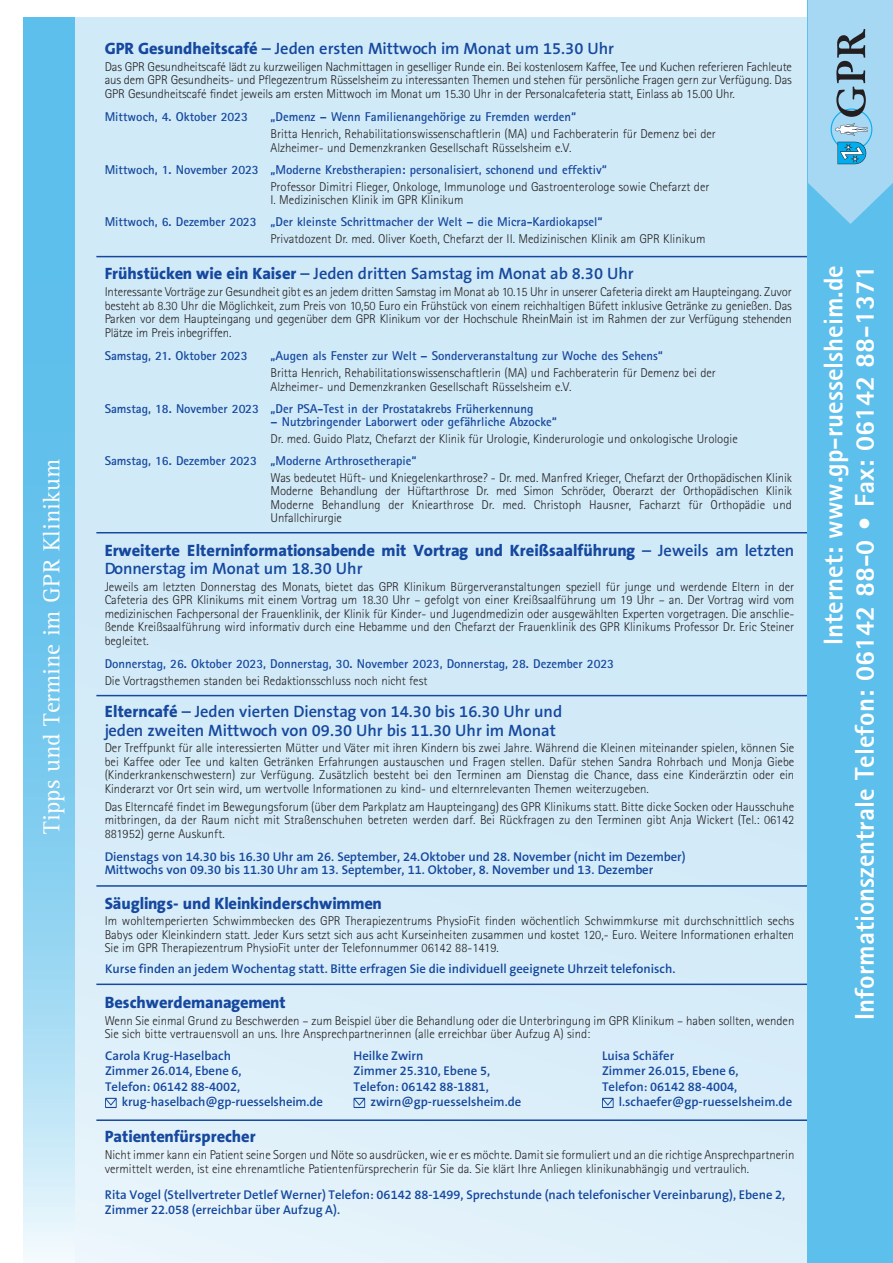
<style>
.page{position:relative;width:893px;height:1263px;background:#fff}
.page>*{position:absolute;margin:0;border:0;box-sizing:border-box;transform-origin:0 0}
.t1{font:800 27px/31.5px "Rotis Sans Serif Pro";color:#fff;text-align:right}
.t2{font:24px "Rotis Serif Std";color:#fff}
.t3{font:600 16.5px/18.5px "The Sans B6";color:#15489e}
.t4{font:800 16.5px "The Sans B8";color:#15489e}
.t5{font:300 12.75px/13.5px "Rotis Sans Serif Pro";color:#231f20;text-align:justify}
.t6{font:600 12.75px/13.5px "The Sans B6";color:#15489e}
.t7{font:700 12.75px "Rotis Sans Serif Pro";color:#15489e}
.s1{font-family:"The Sans B8";font-weight:800}
.s2{font-family:"The Sans B6";font-weight:600}
</style>
<div class="page">
<div style="left:75px;top:17px;width:735px;height:1246px;background:#d1eaf8"></div>
<hr style="left:96px;top:695px;width:712px;height:1px;background:#15489e">
<hr style="left:96px;top:885px;width:712px;height:2px;background:#15489e">
<hr style="left:96px;top:983px;width:712px;height:2px;background:#15489e">
<hr style="left:96px;top:1119px;width:712px;height:2px;background:#15489e">
<hr style="left:96px;top:532px;width:712px;height:1px;background:#15489e">
<hr style="left:96px;top:256px;width:712px;height:1px;background:#15489e">
<svg style="left:105px;top:1098px;width:12px;height:10px"></svg>
<svg style="left:354px;top:1098px;width:11px;height:10px"></svg>
<svg style="left:602px;top:1098px;width:12px;height:10px"></svg>
<div style="left:808px;top:0;width:85px;height:1263px;background:#5dbfec"></div>
<svg style="left:808px;top:0;width:85px;height:224px;background:#94c9e6"></svg>
<svg style="left:23px;top:17px;width:52px;height:1244px;background:#80ccef"></svg>
<h2 class="t2" style="left:38px;top:833px;width:376px;rotate:-90deg">Tipps und Termine im GPR Klinikum</h2>
<p class="t3" style="left:105px;top:40px;width:511px"><span class="s1">GPR Gesundheitscafé</span> – Jeden ersten Mittwoch im Monat um 15.30 Uhr</p>
<p class="t5" style="left:105px;top:60px;width:689px">Das GPR Gesundheitscafé lädt zu kurzweiligen Nachmittagen in geselliger Runde ein. Bei kostenlosem Kaffee, Tee und Kuchen referieren Fachleute aus dem GPR Gesundheits- und Pflegezentrum Rüsselsheim zu interessanten Themen und stehen für persönliche Fragen gern zur Verfügung. Das GPR Gesundheitscafé findet jeweils am ersten Mittwoch im Monat um 15.30 Uhr in der Personalcafeteria statt, Einlass ab 15.00 Uhr.</p>
<p class="t7" style="left:105px;top:109px;width:145px">Mittwoch, 4. Oktober 2023</p>
<p class="t7" style="left:270px;top:109px;width:307px">„Demenz – Wenn Familienangehörige zu Fremden werden“</p>
<p class="t5" style="left:270px;top:127px;width:447px">Britta Henrich, Rehabilitationswissenschaftlerin (MA) und Fachberaterin für Demenz bei der<br>Alzheimer- und Demenzkranken Gesellschaft Rüsselsheim e.V.</p>
<p class="t7" style="left:105px;top:161px;width:503px">Mittwoch, 1. November 2023 „Moderne Krebstherapien: personalisiert, schonend und effektiv“</p>
<p class="t5" style="left:270px;top:180px;width:441px">Professor Dimitri Flieger, Onkologe, Immunologe und Gastroenterologe sowie Chefarzt der<br>I. Medizinischen Klinik im GPR Klinikum</p>
<p class="t7" style="left:105px;top:214px;width:499px">Mittwoch, 6. Dezember 2023 „Der kleinste Schrittmacher der Welt – die Micra-Kardiokapsel“</p>
<p class="t5" style="left:270px;top:232px;width:437px">Privatdozent Dr. med. Oliver Koeth, Chefarzt der II. Medizinischen Klinik am GPR Klinikum</p>
<p class="t3" style="left:105px;top:265px;width:531px"><span class="s1">Frühstücken wie ein Kaiser</span> – Jeden dritten Samstag im Monat ab 8.30 Uhr</p>
<p class="t5" style="left:105px;top:285px;width:689px">Interessante Vorträge zur Gesundheit gibt es an jedem dritten Samstag im Monat ab 10.15 Uhr in unserer Cafeteria direkt am Haupteingang. Zuvor besteht ab 8.30 Uhr die Möglichkeit, zum Preis von 10,50 Euro ein Frühstück von einem reichhaltigen Büfett inklusive Getränke zu genießen. Das Parken vor dem Haupteingang und gegenüber dem GPR Klinikum vor der Hochschule RheinMain ist im Rahmen der zur Verfügung stehenden Plätze im Preis inbegriffen.</p>
<p class="t7" style="left:105px;top:348px;width:145px">Samstag, 21. Oktober 2023</p>
<p class="t7" style="left:270px;top:348px;width:394px">„Augen als Fenster zur Welt – Sonderveranstaltung zur Woche des Sehens“</p>
<p class="t5" style="left:270px;top:366px;width:447px">Britta Henrich, Rehabilitationswissenschaftlerin (MA) und Fachberaterin für Demenz bei der<br>Alzheimer- und Demenzkranken Gesellschaft Rüsselsheim e.V.</p>
<p class="t7" style="left:105px;top:400px;width:430px">Samstag, 18. November 2023 „Der PSA-Test in der Prostatakrebs Früherkennung</p>
<p class="t7" style="left:270px;top:414px;width:288px">– Nutzbringender Laborwert oder gefährliche Abzocke“</p>
<p class="t5" style="left:270px;top:432px;width:469px">Dr. med. Guido Platz, Chefarzt der Klinik für Urologie, Kinderurologie und onkologische Urologie</p>
<p class="t7" style="left:105px;top:452px;width:313px">Samstag, 16. Dezember 2023 „Moderne Arthrosetherapie“</p>
<p class="t5" style="left:270px;top:471px;width:523px">Was bedeutet Hüft- und Kniegelenkarthrose? - Dr. med. Manfred Krieger, Chefarzt der Orthopädischen Klinik Moderne Behandlung der Hüftarthrose Dr. med Simon Schröder, Oberarzt der Orthopädischen Klinik Moderne Behandlung der Kniearthrose Dr. med. Christoph Hausner, Facharzt für Orthopädie und Unfallchirurgie</p>
<p class="t4" style="left:105px;top:541px;width:691px">Erweiterte Elterninformationsabende mit Vortrag und Kreißsaalführung <span class="s2">– Jeweils am letzten</span></p>
<p class="t3" style="left:105px;top:560px;width:259px">Donnerstag im Monat um 18.30 Uhr</p>
<p class="t5" style="left:105px;top:580px;width:691px">Jeweils am letzten Donnerstag des Monats, bietet das GPR Klinikum Bürgerveranstaltungen speziell für junge und werdende Eltern in der Cafeteria des GPR Klinikums mit einem Vortrag um 18.30 Uhr – gefolgt von einer Kreißsaalführung um 19 Uhr – an. Der Vortrag wird vom medizinischen Fachpersonal der Frauenklinik, der Klinik für Kinder- und Jugendmedizin oder ausgewählten Experten vorgetragen. Die anschlie&shy;ßende Kreißsaalführung wird informativ durch eine Hebamme und den Chefarzt der Frauenklinik des GPR Klinikums Professor Dr. Eric Steiner begleitet.</p>
<p class="t7" style="left:105px;top:655px;width:511px">Donnerstag, 26. Oktober 2023, Donnerstag, 30. November 2023, Donnerstag, 28. Dezember 2023</p>
<p class="t5" style="left:105px;top:674px;width:324px">Die Vortragsthemen standen bei Redaktionsschluss noch nicht fest</p>
<p class="t3" style="left:105px;top:703px;width:459px"><span class="s1">Elterncafé</span> – Jeden vierten Dienstag von 14.30 bis 16.30 Uhr und jeden zweiten Mittwoch von 09.30 Uhr bis 11.30 Uhr im Monat</p>
<p class="t5" style="left:105px;top:741px;width:691px">Der Treffpunkt für alle interessierten Mütter und Väter mit ihren Kindern bis zwei Jahre. Während die Kleinen miteinander spielen, können Sie bei Kaffee oder Tee und kalten Getränken Erfahrungen austauschen und Fragen stellen. Dafür stehen Sandra Rohrbach und Monja Giebe (Kinderkrankenschwestern) zur Verfügung. Zusätzlich besteht bei den Terminen am Dienstag die Chance, dass eine Kinderärztin oder ein Kinderarzt vor Ort sein wird, um wertvolle Informationen zu kind- und elternrelevanten Themen weiterzugeben.</p>
<p class="t5" style="left:105px;top:800px;width:691px">Das Elterncafé findet im Bewegungsforum (über dem Parkplatz am Haupteingang) des GPR Klinikums statt. Bitte dicke Socken oder Hausschuhe mitbringen, da der Raum nicht mit Straßenschuhen betreten werden darf. Bei Rückfragen zu den Terminen gibt Anja Wickert (Tel.: 06142<br>881952) gerne Auskunft.</p>
<p class="t6" style="left:105px;top:850px;width:582px">Dienstags von 14.30 bis 16.30 Uhr am 26. September, 24.Oktober und 28. November (nicht im Dezember)<br>Mittwochs von 09.30 bis 11.30 Uhr am 13. September, 11. Oktober, 8. November und 13. Dezember</p>
<p class="t4" style="left:105px;top:894px;width:279px">Säuglings- und Kleinkinderschwimmen</p>
<p class="t5" style="left:105px;top:914px;width:691px">Im wohltemperierten Schwimmbecken des GPR Therapiezentrums PhysioFit finden wöchentlich Schwimmkurse mit durchschnittlich sechs Babys oder Kleinkindern statt. Jeder Kurs setzt sich aus acht Kurseinheiten zusammen und kostet 120,- Euro. Weitere Informationen erhalten Sie im GPR Therapiezentrum PhysioFit unter der Telefonnummer 06142 88-1419.</p>
<p class="t6" style="left:105px;top:963px;width:572px">Kurse finden an jedem Wochentag statt. Bitte erfragen Sie die individuell geeignete Uhrzeit telefonisch.</p>
<p class="t4" style="left:105px;top:993px;width:183px">Beschwerdemanagement</p>
<p class="t5" style="left:105px;top:1014px;width:691px">Wenn Sie einmal Grund zu Beschwerden – zum Beispiel über die Behandlung oder die Unterbringung im GPR Klinikum – haben sollten, wenden<br>Sie sich bitte vertrauensvoll an uns. Ihre Ansprechpartnerinnen (alle erreichbar über Aufzug A) sind:</p>
<p class="t6" style="left:105px;top:1050px;width:128px">Carola Krug-Haselbach</p>
<p class="t6" style="left:105px;top:1065px;width:138px">Zimmer 26.014, Ebene 6,</p>
<p class="t6" style="left:105px;top:1080px;width:137px">Telefon: 06142 88-4002,</p>
<p class="t6" style="left:122px;top:1096px;width:203px">krug-haselbach@gp-ruesselsheim.de</p>
<p class="t6" style="left:354px;top:1050px;width:71px">Heilke Zwirn</p>
<p class="t6" style="left:354px;top:1065px;width:138px">Zimmer 25.310, Ebene 5,</p>
<p class="t6" style="left:354px;top:1080px;width:137px">Telefon: 06142 88-1881,</p>
<p class="t6" style="left:370px;top:1096px;width:153px">zwirn@gp-ruesselsheim.de</p>
<p class="t6" style="left:602px;top:1050px;width:74px">Luisa Schäfer</p>
<p class="t6" style="left:602px;top:1065px;width:138px">Zimmer 26.015, Ebene 6,</p>
<p class="t6" style="left:602px;top:1080px;width:137px">Telefon: 06142 88-4004,</p>
<p class="t6" style="left:619px;top:1096px;width:175px">l.schaefer@gp-ruesselsheim.de</p>
<p class="t4" style="left:105px;top:1128px;width:152px">Patientenfürsprecher</p>
<p class="t5" style="left:105px;top:1148px;width:691px">Nicht immer kann ein Patient seine Sorgen und Nöte so ausdrücken, wie er es möchte. Damit sie formuliert und an die richtige Ansprechpartnerin vermittelt werden, ist eine ehrenamtliche Patientenfürsprecherin für Sie da. Sie klärt Ihre Anliegen klinikunabhängig und vertraulich.</p>
<p class="t6" style="left:105px;top:1188px;width:682px;line-height:15px">Rita Vogel (Stellvertreter Detlef Werner) Telefon: 06142 88-1499, Sprechstunde (nach telefonischer Vereinbarung), Ebene 2,<br>Zimmer 22.058 (erreichbar über Aufzug A).</p>
<h1 class="t1" style="left:817px;top:1020px;width:756px;rotate:-90deg">Internet: www.gp-ruesselsheim.de<br>Informationszentrale Telefon: 06142 88-0 • Fax: 06142 88-1371</h1>
</div>
